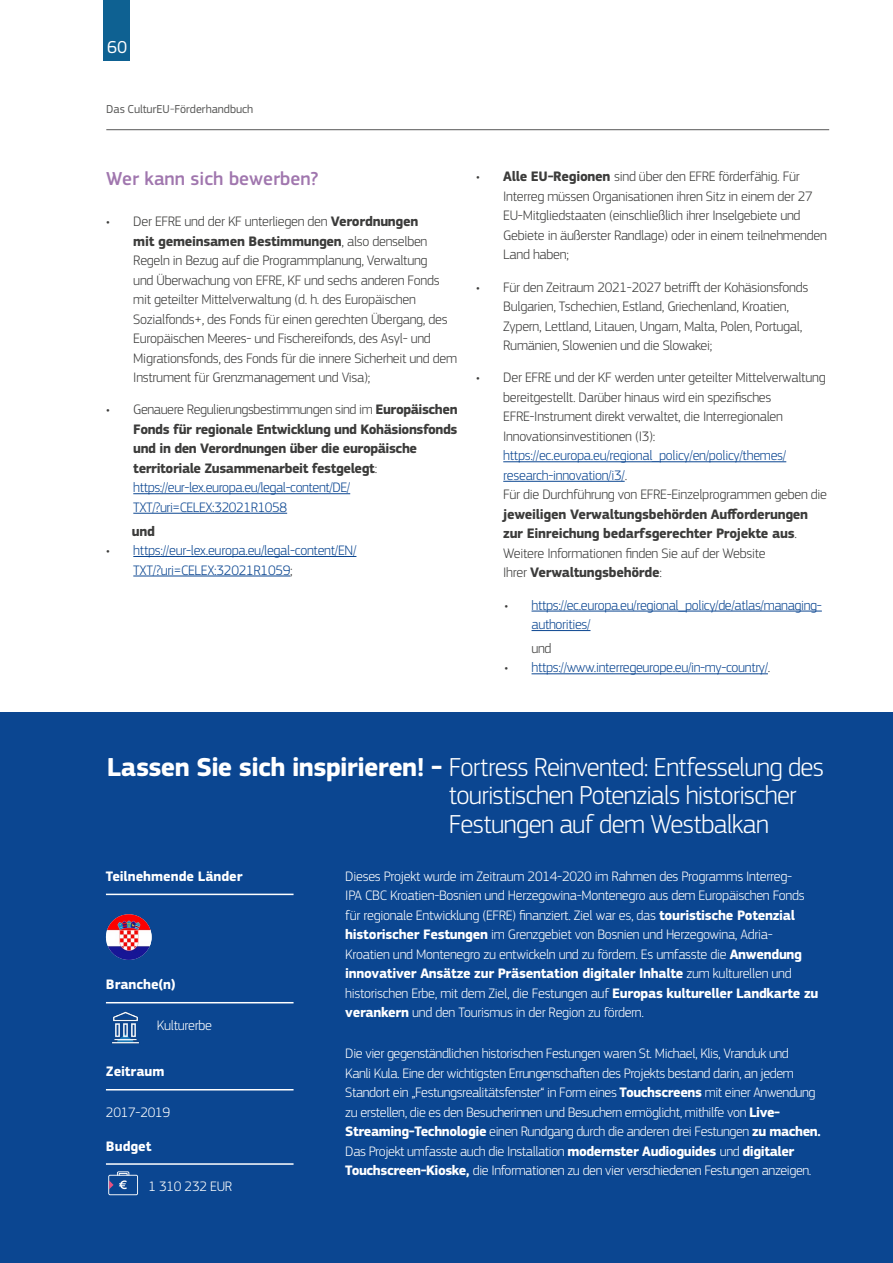
<style>
.page{position:relative;width:893px;height:1263px;background:#fff}
.page>*{position:absolute;margin:0;border:0;box-sizing:border-box;transform-origin:0 0}
.Get_Inspired_Heading{font:300 27px/28.5px "EC Square Sans Pro";letter-spacing:-.03em;color:#fff}
.Heading_Purple__H2{font:500 19.5px "EC Square Sans Pro";color:#a076ae}
.t1{font:18px "EC Square Sans Pro";color:#fff}
.Body_Copy_Bullets_LV{font:300 14.25px/19.5px "EC Square Sans Pro";letter-spacing:-.02em;color:#3c3c3b}
.Get_Inspired_Body_Co{font:300 14.25px/19.5px "EC Square Sans Pro";letter-spacing:-.03em;color:#fff}
.Body_Copy_Bullets_LV-2{font:700 14.25px/19.5px "EC Square Sans Pro";letter-spacing:-.03em;color:#3c3c3b}
.Body_Copy_Bullets_LV-3{font:300 14.25px/19.5px "EC Square Sans Pro";letter-spacing:-.025em;color:#0b4691}
.Get_Inspired_Heading-2{font:700 14.25px "EC Square Sans Pro";letter-spacing:-.005em;color:#fff}
.t2{font:12px "EC Square Sans Pro";letter-spacing:-.005em;color:#575756}
.s1{font-weight:700}
.s2{font-weight:300}
.s3{font-weight:300;color:#0b4691}
.s4{color:#3c3c3b}
.s5{color:#0b4691}
</style>
<div class="page">
<div style="left:0;top:713px;width:893px;height:550px;background:#0b4691"></div>
<svg style="left:108px;top:1171px;width:30px;height:24px"></svg>
<img style="left:112px;top:1011px;width:27px;height:33px">
<hr style="left:133px;top:493px;width:217px;height:1px;background:#0b4691">
<hr style="left:133px;top:513px;width:154px;height:1px;background:#0b4691">
<hr style="left:133px;top:556px;width:223px;height:1px;background:#0b4691">
<hr style="left:133px;top:576px;width:157px;height:1px;background:#0b4691">
<hr style="left:503px;top:461px;width:283px;height:1px;background:#0b4691">
<hr style="left:503px;top:481px;width:122px;height:1px;background:#0b4691">
<hr style="left:531px;top:611px;width:291px;height:1px;background:#0b4691">
<hr style="left:531px;top:630px;width:59px;height:1px;background:#0b4691">
<hr style="left:531px;top:673px;width:237px;height:1px;background:#0b4691">
<hr style="left:106px;top:894px;width:188px;height:1px;background:#fff">
<hr style="left:106px;top:1002px;width:188px;height:1px;background:#fff">
<hr style="left:106px;top:1089px;width:188px;height:1px;background:#fff">
<hr style="left:106px;top:1163px;width:188px;height:2px;background:#fff">
<img style="left:106px;top:914px;width:46px;height:46px;border-radius:23px">
<hr style="left:106px;top:129px;width:723px;height:1px;background:#575756">
<div style="left:103px;top:0;width:27px;height:61px;background:#0e6192"></div>
<p class="t1" style="left:107px;top:36px;width:22px">60</p>
<p class="t2" style="left:106px;top:102px;width:149px">Das CulturEU-Förderhandbuch</p>
<p class="Heading_Purple__H2" style="left:106px;top:167px;width:213px">Wer kann sich bewerben?</p>
<p class="Body_Copy_Bullets_LV" style="left:133px;top:211px;width:325px;text-indent:-27px">• Der EFRE und der KF unterliegen den <span class="s1">Verordnungen<br>mit gemeinsamen Bestimmungen</span>, also denselben Regeln in Bezug auf die Programmplanung, Verwaltung<br>und Überwachung von EFRE, KF und sechs anderen Fonds mit geteilter Mittelverwaltung (d. h. des Europäischen Sozialfonds+, des Fonds für einen gerechten Übergang, des Europäischen Meeres- und Fischereifonds, des Asyl- und Migrationsfonds, des Fonds für die innere Sicherheit und dem Instrument für Grenzmanagement und Visa);</p>
<p class="Body_Copy_Bullets_LV-2" style="left:133px;top:400px;width:326px;text-indent:-27px"><span class="s2">• Genauere Regulierungsbestimmungen sind im</span> Europäischen Fonds für regionale Entwicklung und Kohäsionsfonds und in den Verordnungen über die europäische territoriale Zusammenarbeit festgelegt<span class="s2">: </span><span class="s3">https://eur-lex.europa.eu/legal-content/DE/ TXT/?uri=CELEX:32021R1058</span></p>
<p class="Body_Copy_Bullets_LV-2" style="left:132px;top:522px;width:25px">und</p>
<p class="Body_Copy_Bullets_LV-3" style="left:133px;top:540px;width:225px;text-indent:-27px"><span class="s4">•</span> https://eur-lex.europa.eu/legal-content/EN/<br>TXT/?uri=CELEX:32021R1059<span class="s4">;</span></p>
<p class="Body_Copy_Bullets_LV" style="left:503px;top:167px;width:325px;text-indent:-27px">• <span class="s1">Alle EU-Regionen</span> sind über den EFRE förderfähig. Für Interreg müssen Organisationen ihren Sitz in einem der 27<br>EU-Mitgliedstaaten (einschließlich ihrer Inselgebiete und Gebiete in äußerster Randlage) oder in einem teilnehmenden Land haben;</p>
<p class="Body_Copy_Bullets_LV" style="left:503px;top:277px;width:307px;text-indent:-27px">• Für den Zeitraum 2021-2027 betrifft der Kohäsionsfonds Bulgarien, Tschechien, Estland, Griechenland, Kroatien, Zypern, Lettland, Litauen, Ungarn, Malta, Polen, Portugal, Rumänien, Slowenien und die Slowakei;</p>
<p class="Body_Copy_Bullets_LV" style="left:503px;top:368px;width:325px;text-indent:-27px">• Der EFRE und der KF werden unter geteilter Mittelverwaltung bereitgestellt. Darüber hinaus wird ein spezifisches EFRE-Instrument direkt verwaltet, die Interregionalen Innovationsinvestitionen (I3): <span class="s5">https://ec.europa.eu/regional_policy/en/policy/themes/ research-innovation/i3/</span>.<br>Für die Durchführung von EFRE-Einzelprogrammen geben die <span class="s1">jeweiligen Verwaltungsbehörden Aufforderungen zur Einreichung bedarfsgerechter Projekte aus</span>.<br>Weitere Informationen finden Sie auf der Website<br>Ihrer <span class="s1">Verwaltungsbehörde</span>:</p>
<p class="Body_Copy_Bullets_LV-3" style="left:531px;top:595px;width:292px;text-indent:-27px"><span class="s4">•</span> https://ec.europa.eu/regional_policy/de/atlas/managing&shy;authorities/</p>
<p class="Body_Copy_Bullets_LV" style="left:531px;top:638px;width:22px">und</p>
<p class="Body_Copy_Bullets_LV-3" style="left:504px;top:658px;width:267px"><span class="s4">•</span> https://www.interregeurope.eu/in-my-country/<span class="s4">.</span></p>
<p class="Get_Inspired_Heading" style="left:449px;top:752px;width:377px;text-indent:-342px"><span class="s1">Lassen Sie sich inspirieren! -</span> Fortress Reinvented: Entfesselung des touristischen Potenzials historischer<br>Festungen auf dem Westbalkan</p>
<p class="Get_Inspired_Heading-2" style="left:106px;top:868px;width:138px">Teilnehmende Länder</p>
<p class="Get_Inspired_Body_Co" style="left:345px;top:866px;width:475px">Dieses Projekt wurde im Zeitraum 2014-2020 im Rahmen des Programms Interreg-<br>IPA CBC Kroatien-Bosnien und Herzegowina-Montenegro aus dem Europäischen Fonds für regionale Entwicklung (EFRE) finanziert. Ziel war es, das <span class="s1">touristische Potenzial historischer Festungen</span> im Grenzgebiet von Bosnien und Herzegowina, Adria-Kroatien und Montenegro zu entwickeln und zu fördern. Es umfasste die <span class="s1">Anwendung innovativer Ansätze zur Präsentation digitaler Inhalte</span> zum kulturellen und historischen Erbe, mit dem Ziel, die Festungen auf <span class="s1">Europas kultureller Landkarte zu verankern</span> und den Tourismus in der Region zu fördern.</p>
<p class="Get_Inspired_Body_Co" style="left:345px;top:1043px;width:476px">Die vier gegenständlichen historischen Festungen waren St. Michael, Klis, Vranduk und<br>Kanli Kula. Eine der wichtigsten Errungenschaften des Projekts bestand darin, an jedem Standort ein „Festungsrealitätsfenster“ in Form eines <span class="s1">Touchscreens</span> mit einer Anwendung zu erstellen, die es den Besucherinnen und Besuchern ermöglicht, mithilfe von <span class="s1">Live-Streaming-Technologie</span> einen Rundgang durch die anderen drei Festungen <span class="s1">zu machen.<br></span>Das Projekt umfasste auch die Installation <span class="s1">modernster Audioguides</span> und <span class="s1">digitaler Touchscreen-Kioske,</span> die Informationen zu den vier verschiedenen Festungen anzeigen.</p>
<p class="Get_Inspired_Heading-2" style="left:106px;top:976px;width:71px">Branche(n)</p>
<p class="Get_Inspired_Body_Co" style="left:157px;top:1015px;width:57px">Kulturerbe</p>
<p class="Get_Inspired_Heading-2" style="left:106px;top:1063px;width:60px">Zeitraum</p>
<p class="Get_Inspired_Body_Co" style="left:106px;top:1102px;width:66px">2017-2019</p>
<p class="Get_Inspired_Heading-2" style="left:106px;top:1137px;width:47px">Budget</p>
<p class="Get_Inspired_Body_Co" style="left:148px;top:1177px;width:85px">1 310 232 EUR</p>
</div>
